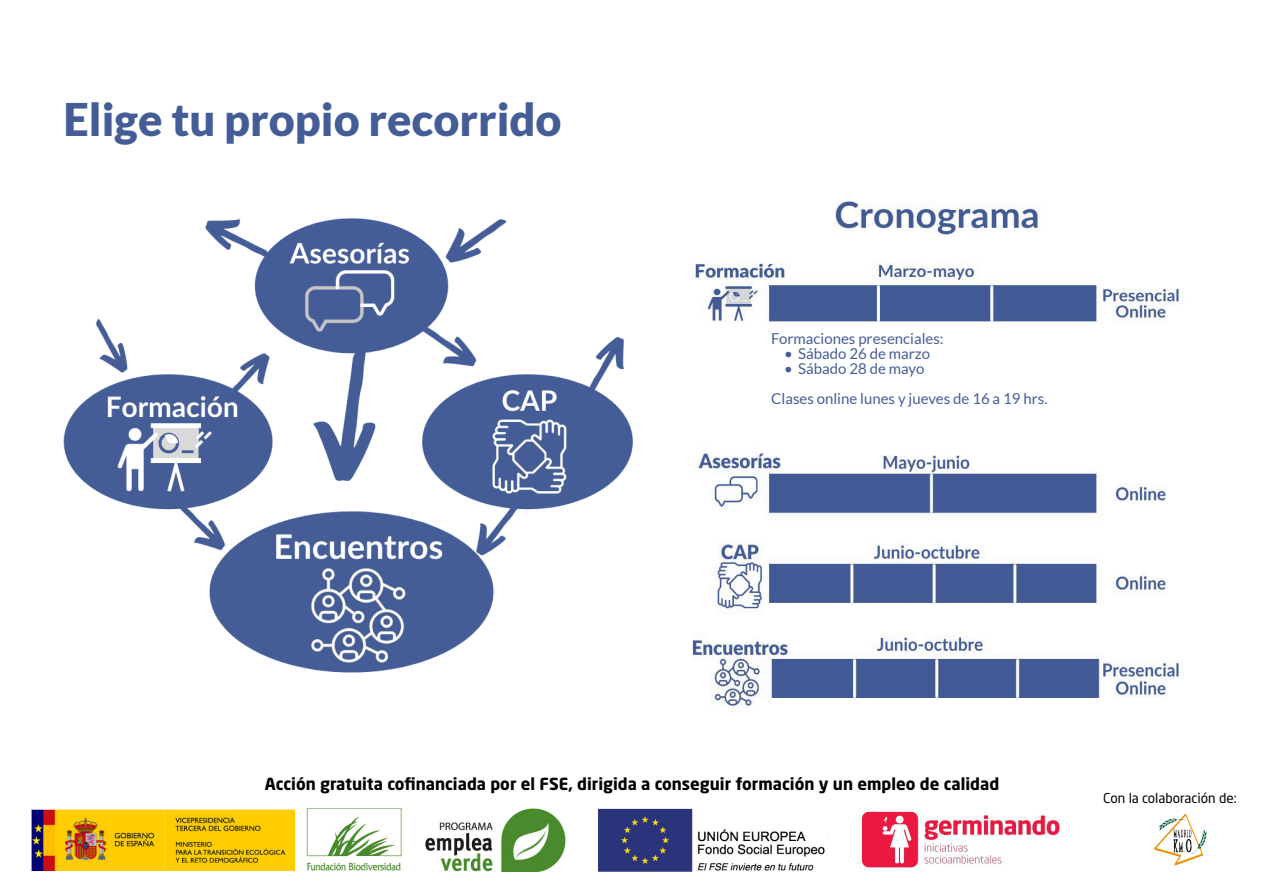
<style>
.page{position:relative;width:1263px;height:893px;background:#fff}
.page>*{position:absolute;margin:0;border:0;box-sizing:border-box;transform-origin:0 0}
.t1{font:900 45px "Lato";color:#455d97}
.t2{font:700 16.5px "Neo Sans Std";color:#000}
.t3{font:15px/30px "Lato";color:#455d97}
.t4{font:13.5px "Neo Sans Std";color:#000}
</style>
<div class="page">
<img style="left:31px;top:808px;width:1031px;height:64px">
<img style="left:1154px;top:813px;width:53px;height:53px">
<img style="left:63px;top:218px;width:570px;height:455px">
<img style="left:693px;top:201px;width:487px;height:122px">
<img style="left:692px;top:452px;width:491px;height:255px">
<h1 class="t1" style="left:64px;top:100px;width:500px">Elige tu propio recorrido</h1>
<p class="t3" style="left:771px;top:324px;width:174px">Formaciones presenciales:</p>
<p class="t3" style="left:784px;top:339px;width:148px">• Sábado 26 de marzo</p>
<p class="t3" style="left:771px;top:354px;width:278px;text-indent:13px">• Sábado 28 de mayo<br>Clases online lunes y jueves de 16 a 19 hrs.</p>
<p class="t2" style="left:265px;top:777px;width:736px">Acción gratuita cofinanciada por el FSE, dirigida a conseguir formación y un empleo de calidad</p>
<p class="t4" style="left:1103px;top:793px;width:135px">Con la colaboración de:</p>
</div>
